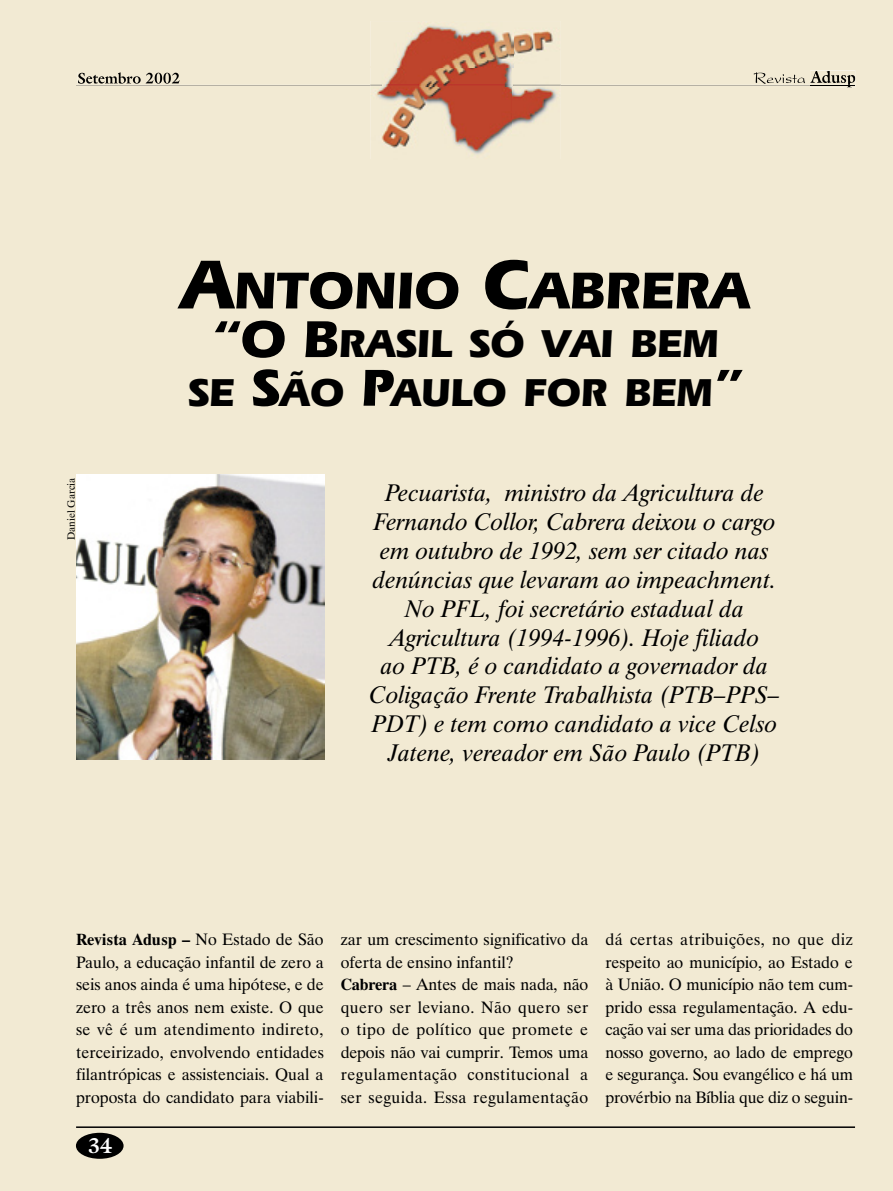
<style>
.page{position:relative;width:893px;height:1191px;background:#f2ead3}
.page>*{position:absolute;margin:0;border:0;box-sizing:border-box;transform-origin:0 0}
.t1{font:700 54px "Eras IT Cby BT";color:#000}
.t2{font:700 40.5px/48.6px "Eras IT Cby BT";color:#000;text-align:center}
.t3{font:italic 24px/28.8px "Dutch 801 BT";letter-spacing:.01em;color:#000;text-align:center}
.t4{font:700 21px "Galliard IT Cby BT";color:#fff}
.t5{font:16.5px/22.5px "Dutch 801 BT";color:#000;text-align:justify}
.t6{font:16.5px/22.5px "Dutch 801 BT";letter-spacing:.02em;color:#000}
.t7{font:10.5px "Dutch 801 BT";color:#000}
.s1{font-size:72px}
.s2{font-size:54px}
.s3{font-weight:700}
</style>
<div class="page">
<hr style="left:76px;top:1126px;width:779px;height:2px;background:#000">
<div style="left:76px;top:1132px;width:48px;height:26px;background:#000;border-radius:50%"></div>
<svg style="left:76px;top:71px;width:779px;height:16px;background:#ded7c2"></svg>
<hr style="left:810px;top:85px;width:45px;height:1px;background:#000">
<img style="left:370px;top:21px;width:191px;height:138px">
<img style="left:370px;top:85px;width:191px;height:1px">
<img style="left:383px;top:85px;width:130px;height:1px">
<img style="left:77px;top:475px;width:247px;height:284px">
<p class="t7" style="left:65px;top:540px;width:64px;rotate:-90deg">Daniel Garcia</p>
<h1 class="t1" style="left:181px;top:257px;width:570px"><span class="s1">A</span>NTONIO <span class="s1">C</span>ABRERA</h1>
<h2 class="t2" style="left:188px;top:319px;width:556px"><span class="s2">“O B</span>RASIL SÓ VAI BEM<br>SE <span class="s2">S</span>ÃO <span class="s2">P</span>AULO FOR BEM<span class="s2">”</span></h2>
<p class="t3" style="left:370px;top:478px;width:412px">Pecuarista, ministro da Agricultura de Fernando Collor, Cabrera deixou o cargo em outubro de 1992, sem ser citado nas denúncias que levaram ao impeachment.<br>No PFL, foi secretário estadual da Agricultura (1994-1996). Hoje filiado<br>ao PTB, é o candidato a governador da Coligação Frente Trabalhista (PTB–PPS– PDT) e tem como candidato a vice Celso Jatene, vereador em São Paulo (PTB)</p>
<p class="t5" style="left:76px;top:928px;width:249px"><span class="s3">Revista Adusp –</span> No Estado de São Paulo, a educação infantil de zero a seis anos ainda é uma hipótese, e de zero a três anos nem existe. O que se vê é um atendimento indireto, terceirizado, envolvendo entidades filantrópicas e assistenciais. Qual a proposta do candidato para viabili-</p>
<p class="t6" style="left:341px;top:928px;width:249px">zar um crescimento significativo da oferta de ensino infantil?<br><span class="s3">Cabrera</span> – Antes de mais nada, não quero ser leviano. Não quero ser o tipo de político que promete e depois não vai cumprir. Temos uma regulamentação constitucional a ser seguida. Essa regulamentação</p>
<p class="t5" style="left:605px;top:928px;width:249px">dá certas atribuições, no que diz respeito ao município, ao Estado e à União. O município não tem cum&shy;prido essa regulamentação. A edu&shy;cação vai ser uma das prioridades do nosso governo, ao lado de emprego e segurança. Sou evangélico e há um provérbio na Bíblia que diz o seguin-</p>
<p class="t4" style="left:88px;top:1131px;width:26px">34</p>
</div>
